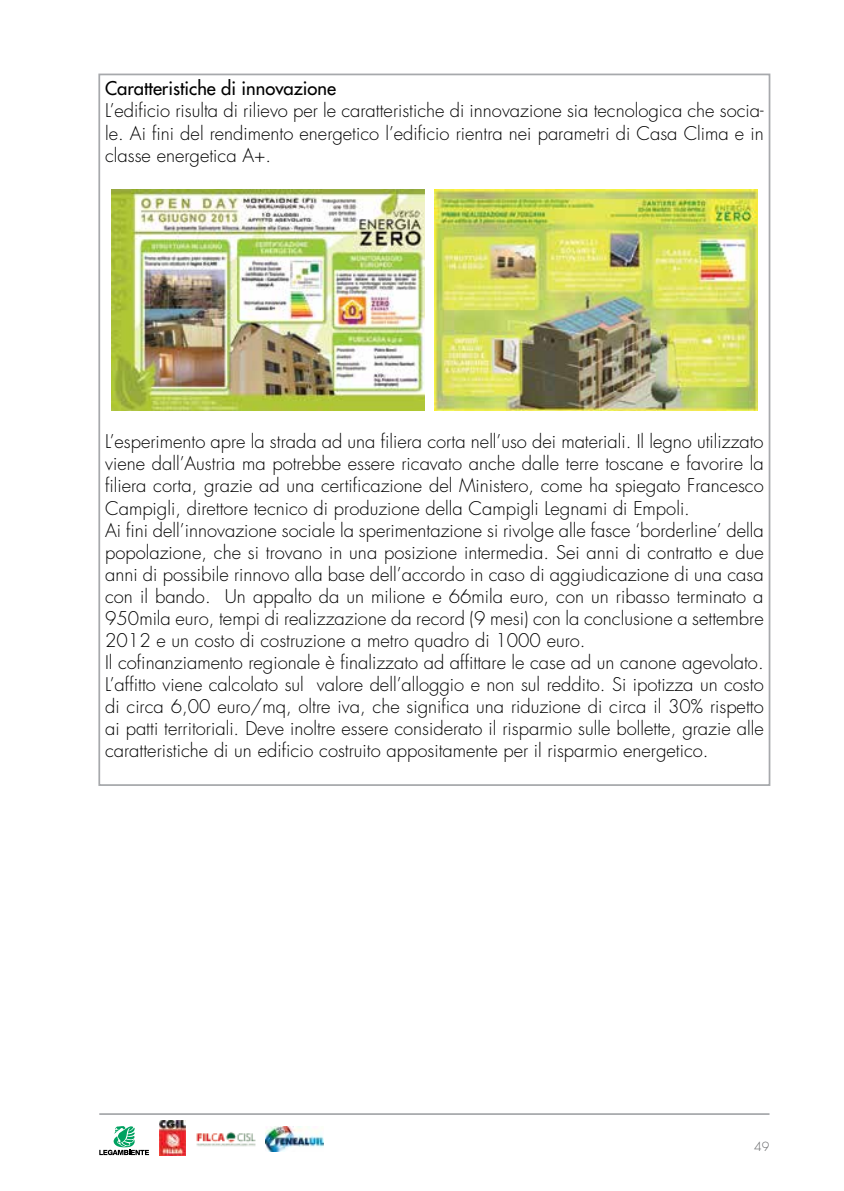
<style>
.page{position:relative;width:844px;height:1191px;background:#fff}
.page>*{position:absolute;margin:0;border:0;box-sizing:border-box;transform-origin:0 0}
.t1{font:300 18.38px/22.1px "Futura Std";color:#000;text-align:justify}
.t2{font:500 18.38px "Futura Std";color:#000}
.t3{font:300 12.25px "Futura Std";color:#636466}
</style>
<div class="page">
<hr style="left:99px;top:1113px;width:670px;height:2px;background:#a7a9ac">
<svg style="left:99px;top:1126px;width:50px;height:29px"></svg>
<img style="left:159px;top:1120px;width:27px;height:35px">
<img style="left:196px;top:1132px;width:60px;height:15px">
<img style="left:265px;top:1126px;width:59px;height:25px">
<img style="left:111px;top:189px;width:313px;height:222px">
<img style="left:434px;top:189px;width:323px;height:222px">
<p class="t2" style="left:105px;top:77px;width:232px">Caratteristiche di innovazione</p>
<p class="t1" style="left:105px;top:100px;width:660px">L’edificio risulta di rilievo per le caratteristiche di innovazione sia tecnologica che socia&shy;le. Ai fini del rendimento energetico l’edificio rientra nei parametri di Casa Clima e in classe energetica A+.</p>
<p class="t1" style="left:105px;top:431px;width:660px;text-align:left">L’esperimento apre la strada ad una filiera corta nell’uso dei materiali. Il legno utilizzato viene dall’Austria ma potrebbe essere ricavato anche dalle terre toscane e favorire la filiera corta, grazie ad una certificazione del Ministero, come ha spiegato Francesco Campigli, direttore tecnico di produzione della Campigli Legnami di Empoli.<br>Ai fini dell’innovazione sociale la sperimentazione si rivolge alle fasce ‘borderline’ della popolazione, che si trovano in una posizione intermedia. Sei anni di contratto e due anni di possibile rinnovo alla base dell’accordo in caso di aggiudicazione di una casa con il bando. Un appalto da un milione e 66mila euro, con un ribasso terminato a 950mila euro, tempi di realizzazione da record (9 mesi) con la conclusione a settembre 2012 e un costo di costruzione a metro quadro di 1000 euro.<br>Il cofinanziamento regionale è finalizzato ad affittare le case ad un canone agevolato.<br>L’affitto viene calcolato sul valore dell’alloggio e non sul reddito. Si ipotizza un costo di circa 6,00 euro/mq, oltre iva, che significa una riduzione di circa il 30% rispetto ai patti territoriali. Deve inoltre essere considerato il risparmio sulle bollette, grazie alle caratteristiche di un edificio costruito appositamente per il risparmio energetico.</p>
<p class="t3" style="left:754px;top:1139px;width:17px">49</p>
</div>
